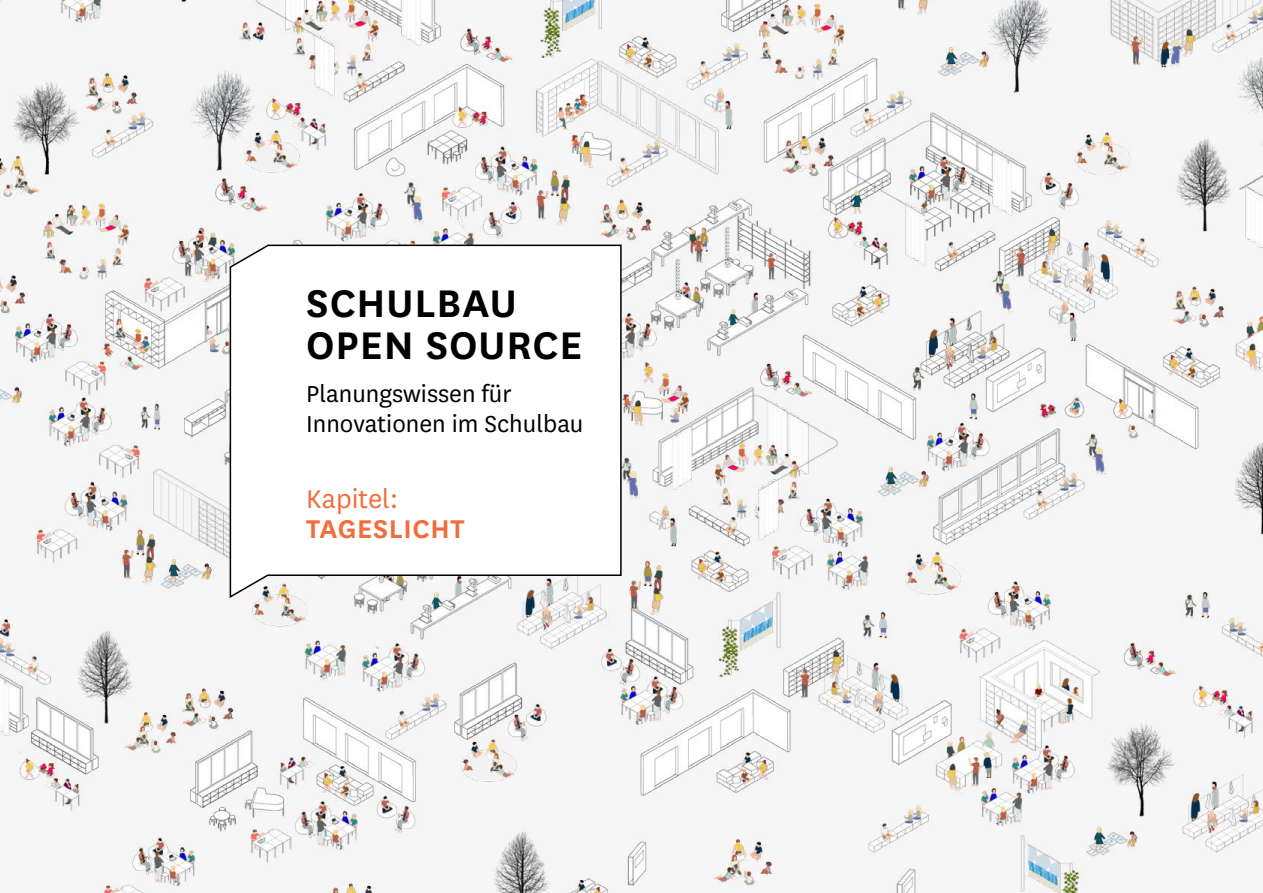
<style>
.page{position:relative;width:1263px;height:893px;background:#fff}
.page>*{position:absolute;margin:0;border:0;box-sizing:border-box;transform-origin:0 0}
.t1{font:600 45px/42px "National";letter-spacing:.02em;color:#000}
.t2{font:600 30px "National";letter-spacing:.02em;color:#f06e3c}
.t3{font:30px "National";color:#f06e3c}
.t4{font:27px/30px "National";color:#000}
</style>
<div class="page">
<img style="left:0;top:0;width:1263px;height:893px">
<svg style="left:229px;top:244px;width:393px;height:355px"></svg>
<h1 class="t1" style="left:306px;top:279px;width:278px">SCHULBAU<br>OPEN SOURCE</h1>
<p class="t4" style="left:306px;top:377px;width:279px">Planungswissen für<br>Innovationen im Schulbau</p>
<p class="t3" style="left:306px;top:479px;width:94px">Kapitel:</p>
<p class="t2" style="left:306px;top:508px;width:160px">TAGESLICHT</p>
</div>
